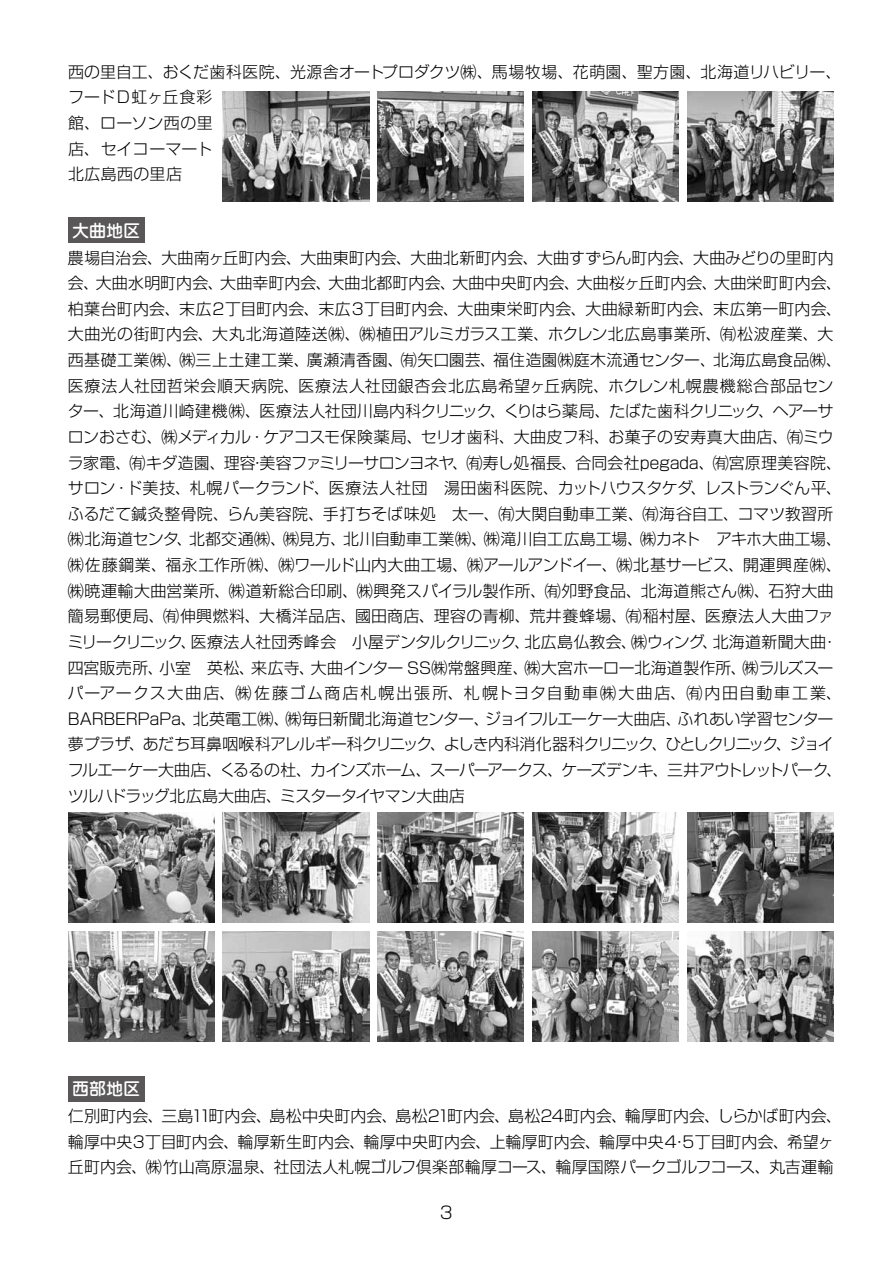
<style>
.page{position:relative;width:893px;height:1263px;background:#fff}
.page>*{position:absolute;margin:0;border:0;box-sizing:border-box;transform-origin:0 0}
.t1{font:500 16.95px "Jun 34 Pro";color:#fff}
.t2{font:300 16.95px "Shin Go Pro";color:#000}
.t3{font:300 15.9px/25.7px "Shin Go Pro";letter-spacing:.01em;color:#000}
</style>
<div class="page">
<div style="left:68px;top:217px;width:77px;height:26px;background:#595757"></div>
<div style="left:68px;top:1076px;width:77px;height:25px;background:#595757"></div>
<img style="left:68px;top:812px;width:146px;height:111px">
<img style="left:223px;top:812px;width:146px;height:111px">
<img style="left:378px;top:812px;width:146px;height:111px">
<img style="left:532px;top:812px;width:147px;height:111px">
<img style="left:687px;top:812px;width:146px;height:111px">
<img style="left:68px;top:931px;width:146px;height:111px">
<img style="left:223px;top:931px;width:146px;height:111px">
<img style="left:378px;top:931px;width:146px;height:111px">
<img style="left:532px;top:931px;width:147px;height:111px">
<img style="left:687px;top:931px;width:146px;height:111px">
<img style="left:223px;top:91px;width:146px;height:111px">
<img style="left:378px;top:91px;width:146px;height:111px">
<img style="left:532px;top:91px;width:147px;height:111px">
<img style="left:687px;top:91px;width:146px;height:111px">
<p class="t3" style="left:68px;top:57px;width:775px">西の里自工、おくだ歯科医院、光源舎オートプロダクツ㈱、馬場牧場、花萌園、聖方園、北海道リハビリー、フードＤ虹ヶ丘食彩<br>館、ローソン西の里<br>店、セイコーマート<br>北広島西の里店</p>
<p class="t1" style="left:72px;top:217px;width:70px">大曲地区</p>
<p class="t3" style="left:68px;top:243px;width:776px">農場自治会、大曲南ヶ丘町内会、大曲東町内会、大曲北新町内会、大曲すずらん町内会、大曲みどりの里町内会、大曲水明町内会、大曲幸町内会、大曲北都町内会、大曲中央町内会、大曲桜ヶ丘町内会、大曲栄町町内会、柏葉台町内会、末広２丁目町内会、末広３丁目町内会、大曲東栄町内会、大曲緑新町内会、末広第一町内会、大曲光の街町内会、大丸北海道陸送㈱、㈱植田アルミガラス工業、ホクレン北広島事業所、㈲松波産業、大西基礎工業㈱、㈱三上土建工業、廣瀬清香園、㈲矢口園芸、福住造園㈱庭木流通センター、北海広島食品㈱、医療法人社団哲栄会順天病院、医療法人社団銀杏会北広島希望ヶ丘病院、ホクレン札幌農機総合部品センター、北海道川崎建機㈱、医療法人社団川島内科クリニック、くりはら薬局、たばた歯科クリニック、ヘアーサロンおさむ、㈱メディカル・ケアコスモ保険薬局、セリオ歯科、大曲皮フ科、お菓子の安寿真大曲店、㈲ミウラ家電、㈲キダ造園、理容・美容ファミリーサロンヨネヤ、㈲寿し処福長、合同会社pegada、㈲宮原理美容院、サロン・ド美技、札幌パークランド、医療法人社団　湯田歯科医院、カットハウスタケダ、レストランぐん平、ふるだて鍼灸整骨院、らん美容院、手打ちそば味処　太一、㈲大関自動車工業、㈲海谷自工、コマツ教習所㈱北海道センタ、北都交通㈱、㈱見方、北川自動車工業㈱、㈱滝川自工広島工場、㈱カネト　アキホ大曲工場、㈱佐藤鋼業、福永工作所㈱、㈱ワールド山内大曲工場、㈱アールアンドイー、㈱北基サービス、開運興産㈱、㈱暁運輸大曲営業所、㈱道新総合印刷、㈱興発スパイラル製作所、㈲夘野食品、北海道熊さん㈱、石狩大曲簡易郵便局、㈲伸興燃料、大橋洋品店、國田商店、理容の青柳、荒井養蜂場、㈲稲村屋、医療法人大曲ファミリークリニック、医療法人社団秀峰会　小屋デンタルクリニック、北広島仏教会、㈱ウィング、北海道新聞大曲・四宮販売所、小室　英松、来広寺、大曲インター SS㈱常盤興産、㈱大宮ホーロー北海道製作所、㈱ラルズスーパーアークス大曲店、㈱佐藤ゴム商店札幌出張所、札幌トヨタ自動車㈱大曲店、㈲内田自動車工業、BARBERPaPa、北英電工㈱、㈱毎日新聞北海道センター、ジョイフルエーケー大曲店、ふれあい学習センター夢プラザ、あだち耳鼻咽喉科アレルギー科クリニック、よしき内科消化器科クリニック、ひとしクリニック、ジョイフルエーケー大曲店、くるるの杜、カインズホーム、スーパーアークス、ケーズデンキ、三井アウトレットパーク、ツルハドラッグ北広島大曲店、ミスタータイヤマン大曲店</p>
<p class="t1" style="left:72px;top:1075px;width:70px">西部地区</p>
<p class="t3" style="left:68px;top:1101px;width:775px">仁別町内会、三島11町内会、島松中央町内会、島松21町内会、島松24町内会、輪厚町内会、しらかば町内会、輪厚中央３丁目町内会、輪厚新生町内会、輪厚中央町内会、上輪厚町内会、輪厚中央４・５丁目町内会、希望ヶ丘町内会、㈱竹山高原温泉、社団法人札幌ゴルフ倶楽部輪厚コース、輪厚国際パークゴルフコース、丸吉運輸</p>
<p class="t2" style="left:440px;top:1198px;width:14px">3</p>
</div>
